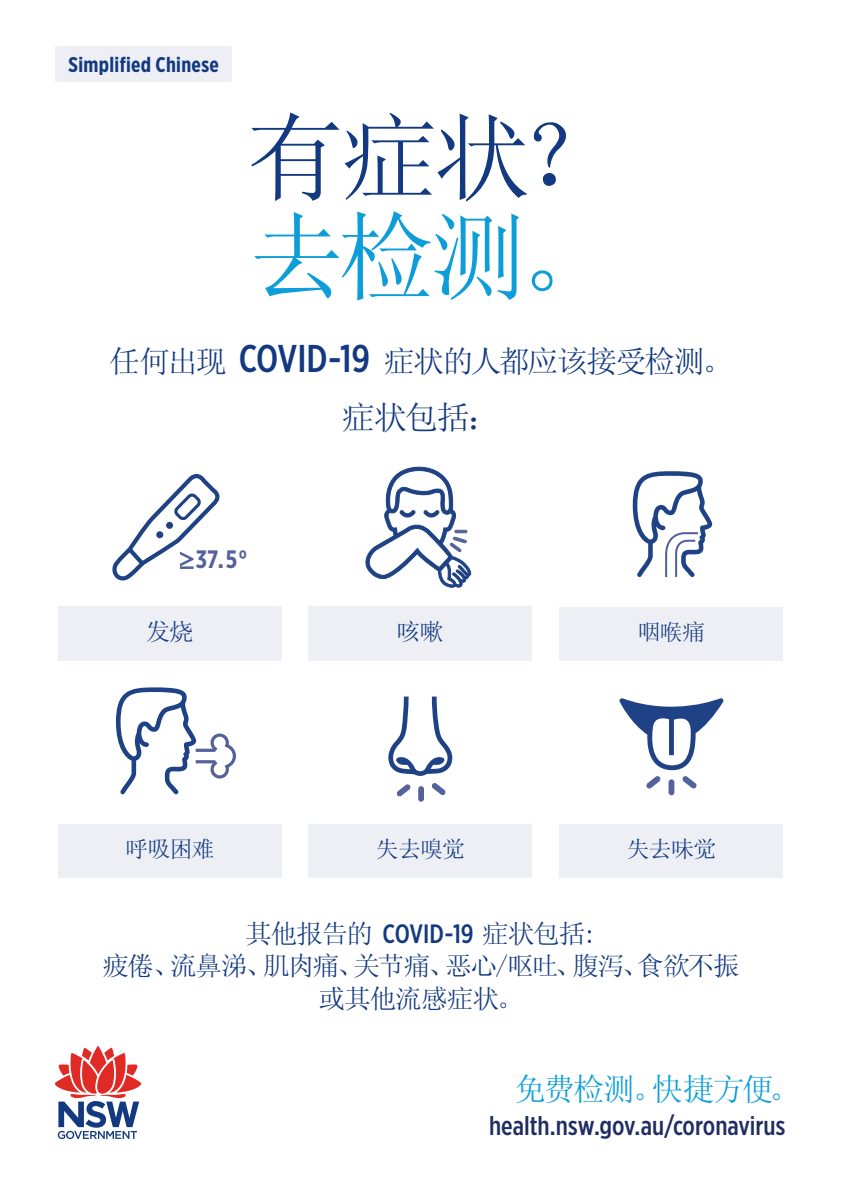
<style>
.page{position:relative;width:842px;height:1191px;background:#fff}
.page>*{position:absolute;margin:0;border:0;box-sizing:border-box;transform-origin:0 0}
.t1{font:96.6px "Sim Sun";color:#133980}
.t2{font:96.6px "Sim Sun";color:#0d9ed9}
.t3{font:33px "Sim Sun";color:#133980}
.t4{font:31.4px "Sim Sun";letter-spacing:-.045em;color:#0d9ed9}
.t5{font:30.7px "Sim Sun";letter-spacing:-.05em;color:#133980}
.t6{font:26.5px/32.9px "Sim Sun";letter-spacing:-.045em;color:#133980;text-align:center}
.t7{font:500 26.5px "Gotham X Narrow";color:#202d61}
.t8{font:700 25.2px "Gotham X Narrow";color:#55619b}
.t9{font:24px "Sim Sun";color:#133980}
.t10{font:23px "Sim Sun";letter-spacing:-.035em;color:#133980}
.t11{font:700 21.2px "Gotham X Narrow";letter-spacing:.015em;color:#133980}
.s1{font-family:"Gotham X Narrow";font-weight:500;font-size:38.7px}
.s2{font-family:"Gotham X Narrow";font-weight:500}
</style>
<div class="page">
<svg style="left:55px;top:1046px;width:87px;height:93px"></svg>
<div style="left:58px;top:606px;width:224px;height:55px;background:#edeff5"></div>
<div style="left:308px;top:606px;width:224px;height:55px;background:#edeff5"></div>
<div style="left:559px;top:607px;width:224px;height:54px;background:#edeff5"></div>
<svg style="left:112px;top:474px;width:108px;height:107px"></svg>
<svg style="left:365px;top:466px;width:107px;height:122px"></svg>
<svg style="left:633px;top:471px;width:79px;height:106px"></svg>
<div style="left:58px;top:824px;width:224px;height:53px;background:#edeff5"></div>
<div style="left:308px;top:824px;width:224px;height:53px;background:#edeff5"></div>
<div style="left:559px;top:824px;width:224px;height:53px;background:#edeff5"></div>
<div style="left:669px;top:780px;width:5px;height:15px;background:#55619b;border-radius:2px"></div>
<div style="left:669px;top:779px;width:5px;height:16px;border:1px solid #55619b;border-radius:2px"></div>
<svg style="left:619px;top:698px;width:105px;height:90px"></svg>
<svg style="left:388px;top:696px;width:64px;height:80px"></svg>
<svg style="left:396px;top:784px;width:15px;height:12px"></svg>
<svg style="left:431px;top:783px;width:15px;height:12px"></svg>
<hr style="left:419px;top:786px;width:4px;height:15px;background:#55619b;border-radius:2px">
<div style="left:418px;top:786px;width:6px;height:15px;border:1px solid #55619b;border-radius:2px"></div>
<svg style="left:116px;top:687px;width:120px;height:107px"></svg>
<div style="left:56px;top:47px;width:176px;height:35px;background:#edeff5"></div>
<p class="t11" style="left:69px;top:51px;width:152px">Simplified Chinese</p>
<h1 class="t1" style="left:247px;top:109px;width:371px">有症状？</h1>
<h1 class="t2" style="left:249px;top:208px;width:368px">去检测。</h1>
<p class="t5" style="left:109px;top:345px;width:625px">任何出现 <span class="s1">COVID-19</span> 症状的人都应该接受检测。</p>
<p class="t8" style="left:180px;top:544px;width:69px">≥37.5°</p>
<p class="t3" style="left:342px;top:401px;width:160px">症状包括：</p>
<p class="t9" style="left:146px;top:619px;width:49px">发烧</p>
<p class="t9" style="left:397px;top:619px;width:49px">咳嗽</p>
<p class="t10" style="left:638px;top:620px;width:69px">咽喉痛</p>
<p class="t10" style="left:125px;top:837px;width:91px">呼吸困难</p>
<p class="t10" style="left:376px;top:837px;width:91px">失去嗅觉</p>
<p class="t10" style="left:626px;top:837px;width:92px">失去味觉</p>
<p class="t6" style="left:102px;top:916px;width:639px">其他报告的 <span class="s2">COVID-19</span> 症状包括:<br>疲倦、流鼻涕、肌肉痛、关节痛、恶心/呕吐、腹泻、食欲不振或其他流感症状。</p>
<p class="t4" style="left:514px;top:1073px;width:287px">免费检测。快捷方便。</p>
<p class="t7" style="left:489px;top:1109px;width:298px">health.nsw.gov.au/coronavirus</p>
</div>
